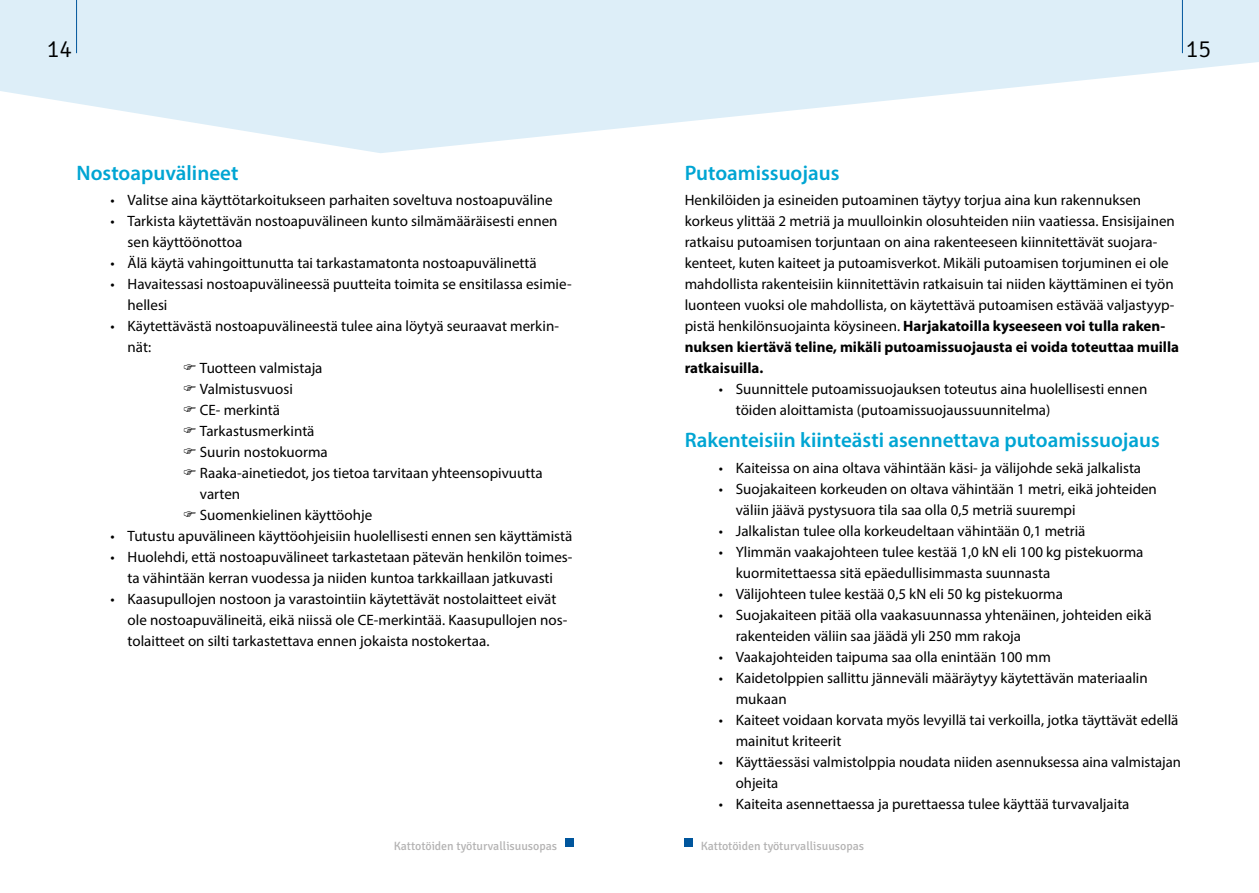
<style>
.page{position:relative;width:1259px;height:893px;background:#fff}
.page>*{position:absolute;margin:0;border:0;box-sizing:border-box;transform-origin:0 0}
.t1{font:300 24px "Signika";color:#000}
.t2{font:600 21px "Myriad Pro";color:#00a5d3}
.t3{font:15px/21px "Myriad Pro";color:#000}
.t4{font:12px "Signika";color:#b3b2b2}
.s1{font-weight:700}
</style>
<div class="page">
<svg style="left:0;top:0;width:1259px;height:153px;fill:#ddeef8"></svg>
<hr style="left:76px;top:0;width:1px;height:53px;background:#00569d">
<hr style="left:1182px;top:0;width:1px;height:53px;background:#00569d">
<div style="left:565px;top:838px;width:9px;height:9px;background:#00569d"></div>
<div style="left:684px;top:838px;width:9px;height:9px;background:#00569d"></div>
<h1 class="t1" style="left:47px;top:36px;width:27px">14</h1>
<h1 class="t1" style="left:1185px;top:36px;width:27px">15</h1>
<h2 class="t2" style="left:77px;top:159px;width:163px">Nostoapuvälineet</h2>
<p class="t3" style="left:111px;top:189px;width:444px">• Valitse aina käyttötarkoitukseen parhaiten soveltuva nostoapuväline</p>
<p class="t3" style="left:128px;top:210px;width:431px;text-indent:-17px">• Tarkista käytettävän nostoapuvälineen kunto silmämääräisesti ennen sen käyttöönottoa</p>
<p class="t3" style="left:111px;top:252px;width:427px">• Älä käytä vahingoittunutta tai tarkastamatonta nostoapuvälinettä</p>
<p class="t3" style="left:128px;top:273px;width:445px;text-indent:-17px">• Havaitessasi nostoapuvälineessä puutteita toimita se ensitilassa esimie&shy;hellesi</p>
<p class="t3" style="left:111px;top:315px;width:450px">• Käytettävästä nostoapuvälineestä tulee aina löytyä seuraavat merkin-</p>
<p class="t3" style="left:128px;top:336px;width:25px">nät:</p>
<p class="t3" style="left:200px;top:357px;width:124px">Tuotteen valmistaja</p>
<p class="t3" style="left:200px;top:378px;width:94px">Valmistusvuosi</p>
<p class="t3" style="left:200px;top:399px;width:82px">CE- merkintä</p>
<p class="t3" style="left:200px;top:420px;width:116px">Tarkastusmerkintä</p>
<p class="t3" style="left:200px;top:441px;width:129px">Suurin nostokuorma</p>
<p class="t3" style="left:200px;top:462px;width:344px">Raaka-ainetiedot, jos tietoa tarvitaan yhteensopivuutta</p>
<p class="t3" style="left:200px;top:483px;width:42px">varten</p>
<p class="t3" style="left:200px;top:504px;width:174px">Suomenkielinen käyttöohje</p>
<p class="t3" style="left:111px;top:525px;width:463px">• Tutustu apuvälineen käyttöohjeisiin huolellisesti ennen sen käyttämistä</p>
<p class="t3" style="left:111px;top:546px;width:463px;text-align:center">• Huolehdi, että nostoapuvälineet tarkastetaan pätevän henkilön toimes&shy;ta vähintään kerran vuodessa ja niiden kuntoa tarkkaillaan jatkuvasti</p>
<p class="t3" style="left:128px;top:588px;width:441px;text-indent:-17px">• Kaasupullojen nostoon ja varastointiin käytettävät nostolaitteet eivät ole nostoapuvälineitä, eikä niissä ole CE-merkintää. Kaasupullojen nos&shy;tolaitteet on silti tarkastettava ennen jokaista nostokertaa.</p>
<h2 class="t2" style="left:685px;top:159px;width:156px">Putoamissuojaus</h2>
<p class="t3" style="left:685px;top:189px;width:496px">Henkilöiden ja esineiden putoaminen täytyy torjua aina kun rakennuksen korkeus ylittää 2 metriä ja muulloinkin olosuhteiden niin vaatiessa. Ensisijainen ratkaisu putoamisen torjuntaan on aina rakenteeseen kiinnitettävät suojara&shy;kenteet, kuten kaiteet ja putoamisverkot. Mikäli putoamisen torjuminen ei ole mahdollista rakenteisiin kiinnitettävin ratkaisuin tai niiden käyttäminen ei työn luonteen vuoksi ole mahdollista, on käytettävä putoamisen estävää valjastyyp&shy;pistä henkilönsuojainta köysineen. <span class="s1">Harjakatoilla kyseeseen voi tulla raken&shy;nuksen kiertävä teline, mikäli putoamissuojausta ei voida toteuttaa muilla ratkaisuilla.</span></p>
<p class="t3" style="left:736px;top:378px;width:413px;text-indent:-17px">• Suunnittele putoamissuojauksen toteutus aina huolellisesti ennen töiden aloittamista (putoamissuojaussuunnitelma)</p>
<h2 class="t2" style="left:685px;top:427px;width:477px">Rakenteisiin kiinteästi asennettava putoamissuojaus</h2>
<p class="t3" style="left:719px;top:457px;width:424px">• Kaiteissa on aina oltava vähintään käsi- ja välijohde sekä jalkalista</p>
<p class="t3" style="left:736px;top:478px;width:423px;text-indent:-17px">• Suojakaiteen korkeuden on oltava vähintään 1 metri, eikä johteiden väliin jäävä pystysuora tila saa olla 0,5 metriä suurempi</p>
<p class="t3" style="left:719px;top:520px;width:368px">• Jalkalistan tulee olla korkeudeltaan vähintään 0,1 metriä</p>
<p class="t3" style="left:736px;top:541px;width:409px;text-indent:-17px">• Ylimmän vaakajohteen tulee kestää 1,0 kN eli 100 kg pistekuorma kuormitettaessa sitä epäedullisimmasta suunnasta</p>
<p class="t3" style="left:719px;top:583px;width:346px">• Välijohteen tulee kestää 0,5 kN eli 50 kg pistekuorma</p>
<p class="t3" style="left:736px;top:604px;width:417px;text-indent:-17px">• Suojakaiteen pitää olla vaakasuunnassa yhtenäinen, johteiden eikä rakenteiden väliin saa jäädä yli 250 mm rakoja</p>
<p class="t3" style="left:719px;top:646px;width:333px">• Vaakajohteiden taipuma saa olla enintään 100 mm</p>
<p class="t3" style="left:736px;top:667px;width:413px;text-indent:-17px">• Kaidetolppien sallittu jänneväli määräytyy käytettävän materiaalin mukaan</p>
<p class="t3" style="left:736px;top:709px;width:444px;text-indent:-17px">• Kaiteet voidaan korvata myös levyillä tai verkoilla, jotka täyttävät edellä mainitut kriteerit</p>
<p class="t3" style="left:736px;top:751px;width:447px;text-indent:-17px">• Käyttäessäsi valmistolppia noudata niiden asennuksessa aina valmistajan ohjeita</p>
<p class="t3" style="left:719px;top:793px;width:412px">• Kaiteita asennettaessa ja purettaessa tulee käyttää turvavaljaita</p>
<p class="t4" style="left:394px;top:839px;width:165px">Kattotöiden työturvallisuusopas</p>
<p class="t4" style="left:701px;top:839px;width:165px">Kattotöiden työturvallisuusopas</p>
</div>
